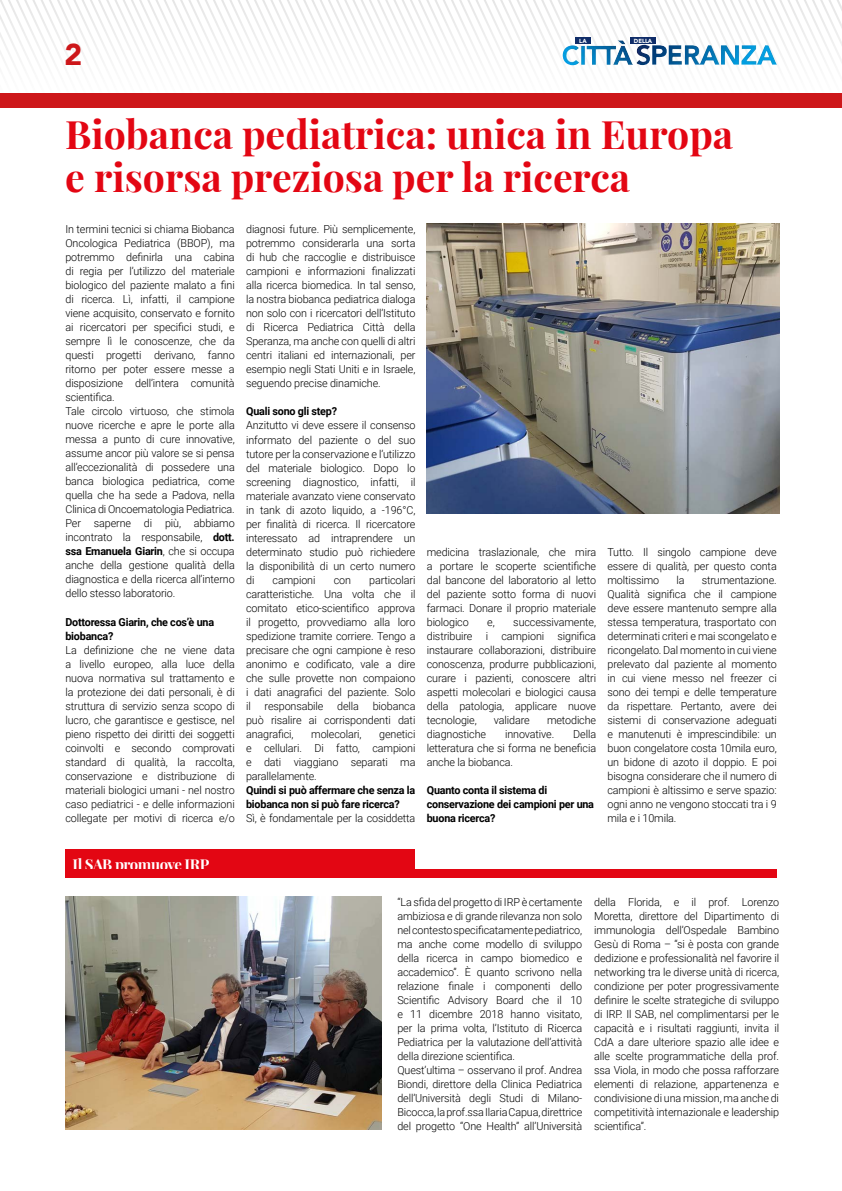
<style>
.page{position:relative;width:842px;height:1191px;background:#fff}
.page>*{position:absolute;margin:0;border:0;box-sizing:border-box;transform-origin:0 0}
.t1{font:700 39.2px/42.8px "Playfair Display";color:#e30613}
.t2{font:900 30px "Avenir";color:#cd171a}
.t3{font:700 15px "Playfair Display";letter-spacing:-.03em;color:#fff}
.t4{font:300 11px/14px "Roboto";letter-spacing:-.01em;color:#000;text-align:justify}
.t5{font:700 11px/14px "Roboto";letter-spacing:-.02em;color:#000}
.t6{font:900 5.9px "Avenir LT Std";color:#fff}
.s1{font-weight:700}
</style>
<div class="page">
<svg style="left:0;top:0;width:842px;height:66px"></svg>
<div style="left:0;top:93px;width:842px;height:14px;background:#cd171a"></div>
<img style="left:636px;top:45px;width:14px;height:20px">
<img style="left:652px;top:45px;width:15px;height:20px">
<img style="left:669px;top:45px;width:108px;height:20px">
<img style="left:563px;top:41px;width:70px;height:24px">
<div style="left:630px;top:37px;width:26px;height:7px;background:#102d69"></div>
<div style="left:575px;top:37px;width:15px;height:7px;background:#102d69"></div>
<img style="left:427px;top:223px;width:352px;height:290px">
<img style="left:65px;top:896px;width:316px;height:233px">
<div style="left:65px;top:849px;width:350px;height:28px;background:#e30613"></div>
<div style="left:66px;top:869px;width:711px;height:8px;background:#e30613"></div>
<h2 class="t2" style="left:64px;top:29px;width:19px">2</h2>
<p class="t6" style="left:579px;top:37px;width:9px">LA</p>
<p class="t6" style="left:634px;top:37px;width:20px">DELLA</p>
<h1 class="t1" style="left:65px;top:110px;width:669px">Biobanca pediatrica: unica in Europa e risorsa preziosa per la ricerca</h1>
<p class="t4" style="left:65px;top:222px;width:171px;text-align:left">In termini tecnici si chiama Biobanca Oncologica Pediatrica (BBOP), ma potremmo definirla una cabina di regia per l’utilizzo del materiale biologico del paziente malato a fini di ricerca. Lì, infatti, il campione viene acquisito, conservato e fornito ai ricercatori per specifici studi, e sempre lì le conoscenze, che da questi progetti derivano, fanno ritorno per poter essere messe a disposizione dell’intera comunità scientifica.<br>Tale circolo virtuoso, che stimola nuove ricerche e apre le porte alla messa a punto di cure innovative, assume ancor più valore se si pensa all’eccezionalità di possedere una banca biologica pediatrica, come quella che ha sede a Padova, nella Clinica di Oncoematologia Pediatrica.<br>Per saperne di più, abbiamo incontrato la responsabile, <span class="s1">dott. ssa Emanuela Giarin</span>, che si occupa anche della gestione qualità della diagnostica e della ricerca all’interno dello stesso laboratorio.</p>
<p class="t5" style="left:65px;top:614px;width:150px">Dottoressa Giarin, che cos’è una biobanca?</p>
<p class="t4" style="left:65px;top:642px;width:171px">La definizione che ne viene data a livello europeo, alla luce della nuova normativa sul trattamento e la protezione dei dati personali, è di struttura di servizio senza scopo di lucro, che garantisce e gestisce, nel pieno rispetto dei diritti dei soggetti coinvolti e secondo comprovati standard di qualità, la raccolta, conservazione e distribuzione di materiali biologici umani - nel nostro caso pediatrici - e delle informazioni collegate per motivi di ricerca e/o</p>
<p class="t4" style="left:246px;top:222px;width:171px">diagnosi future. Più semplicemente, potremmo considerarla una sorta di hub che raccoglie e distribuisce campioni e informazioni finalizzati alla ricerca biomedica. In tal senso, la nostra biobanca pediatrica dialoga non solo con i ricercatori dell’Istituto di Ricerca Pediatrica Città della Speranza, ma anche con quelli di altri centri italiani ed internazionali, per esempio negli Stati Uniti e in Israele, seguendo precise dinamiche.</p>
<p class="t5" style="left:246px;top:404px;width:93px">Quali sono gli step?</p>
<p class="t4" style="left:246px;top:418px;width:171px">Anzitutto vi deve essere il consenso informato del paziente o del suo tutore per la conservazione e l’utilizzo del materiale biologico. Dopo lo screening diagnostico, infatti, il materiale avanzato viene conservato in tank di azoto liquido, a -196°C, per finalità di ricerca. Il ricercatore interessato ad intraprendere un determinato studio può richiedere la disponibilità di un certo numero di</p>
<p class="t4" style="left:246px;top:572px;width:171px;text-indent:123px">particolari caratteristiche. Una volta che il comitato etico-scientifico approva il progetto, provvediamo alla loro spedizione tramite corriere. Tengo a precisare che ogni campione è reso anonimo e codificato, vale a dire che sulle provette non compaiono i dati anagrafici del paziente. Solo il</p>
<p class="t4" style="left:273px;top:572px;width:44px">campioni</p>
<p class="t4" style="left:334px;top:572px;width:19px">con</p>
<p class="t4" style="left:246px;top:698px;width:171px;text-indent:127px">biobanca può risalire ai corrispondenti dati anagrafici,</p>
<p class="t4" style="left:265px;top:698px;width:60px">responsabile</p>
<p class="t4" style="left:337px;top:698px;width:23px">della</p>
<p class="t4" style="left:311px;top:726px;width:52px">molecolari,</p>
<p class="t4" style="left:246px;top:726px;width:171px;text-indent:133px">genetici e cellulari. Di fatto, campioni e dati viaggiano separati ma parallelamente.</p>
<p class="t5" style="left:246px;top:782px;width:171px">Quindi si può affermare che senza la biobanca non si può fare ricerca?</p>
<p class="t4" style="left:246px;top:810px;width:171px">Sì, è fondamentale per la cosiddetta</p>
<p class="t4" style="left:427px;top:544px;width:171px">medicina traslazionale, che mira a portare le scoperte scientifiche dal bancone del laboratorio al letto del paziente sotto forma di nuovi farmaci. Donare il proprio materiale biologico</p>
<p class="t4" style="left:427px;top:614px;width:171px;text-indent:87px">successivamente, distribuire i campioni significa instaurare collaborazioni, distribuire conoscenza, produrre pubblicazioni, curare i pazienti, conoscere altri aspetti molecolari e biologici causa della patologia, applicare nuove tecnologie,</p>
<p class="t4" style="left:487px;top:614px;width:9px">e,</p>
<p class="t4" style="left:494px;top:712px;width:37px">validare</p>
<p class="t4" style="left:547px;top:712px;width:51px">metodiche</p>
<p class="t4" style="left:427px;top:726px;width:171px;text-indent:146px">Della letteratura che si forma ne beneficia anche la biobanca.</p>
<p class="t5" style="left:427px;top:782px;width:169px">Quanto conta il sistema di conservazione dei campioni per una buona ricerca?</p>
<p class="t4" style="left:427px;top:726px;width:61px">diagnostiche</p>
<p class="t4" style="left:505px;top:726px;width:51px">innovative.</p>
<p class="t4" style="left:607px;top:544px;width:171px">Tutto. Il singolo campione deve essere di qualità, per questo conta moltissimo</p>
<p class="t4" style="left:676px;top:572px;width:10px">la</p>
<p class="t4" style="left:607px;top:572px;width:171px;text-indent:94px">strumentazione.<br>Qualità significa che il campione deve essere mantenuto sempre alla stessa temperatura, trasportato con determinati criteri e mai scongelato e ricongelato. Dal momento in cui viene prelevato dal paziente al momento in cui viene messo nel freezer ci sono dei tempi e delle temperature da rispettare. Pertanto, avere dei sistemi di conservazione adeguati e manutenuti è imprescindibile: un buon congelatore costa 10mila euro, un bidone di azoto il doppio. E poi bisogna considerare che il numero di campioni è altissimo e serve spazio: ogni anno ne vengono stoccati tra i 9 mila e i 10mila.</p>
<h3 class="t3" style="left:72px;top:852px;width:138px">Il SAB promuove IRP</h3>
<p class="t4" style="left:397px;top:894px;width:186px;text-align:left">“La sfida del progetto di IRP è certamente ambiziosa e di grande rilevanza non solo nel contesto specificatamente pediatrico, ma anche come modello di sviluppo della ricerca in campo biomedico e accademico”. È quanto scrivono nella relazione finale i componenti dello Scientific Advisory Board che il 10 e 11 dicembre 2018 hanno visitato, per la prima volta, l’Istituto di Ricerca Pediatrica per la valutazione dell’attività della direzione scientifica.<br>Quest’ultima – osservano il prof. Andrea Biondi, direttore della Clinica Pediatrica dell’Università degli Studi di Milano-Bicocca, la prof.ssa Ilaria Capua, direttrice del progetto “One Health” all’Università</p>
<p class="t4" style="left:594px;top:894px;width:186px">della Florida, e il prof. Lorenzo Moretta, direttore del Dipartimento di immunologia dell’Ospedale Bambino Gesù di Roma – “si è posta con grande dedizione e professionalità nel favorire il networking tra le diverse unità di ricerca, condizione per poter progressivamente definire le scelte strategiche di sviluppo di IRP. Il SAB, nel complimentarsi per le capacità e i risultati raggiunti, invita il CdA a dare ulteriore spazio alle idee e alle scelte programmatiche della prof. ssa Viola, in modo che possa rafforzare elementi di relazione, appartenenza e condivisione di una mission, ma anche di competitività internazionale e leadership scientifica”.</p>
</div>
